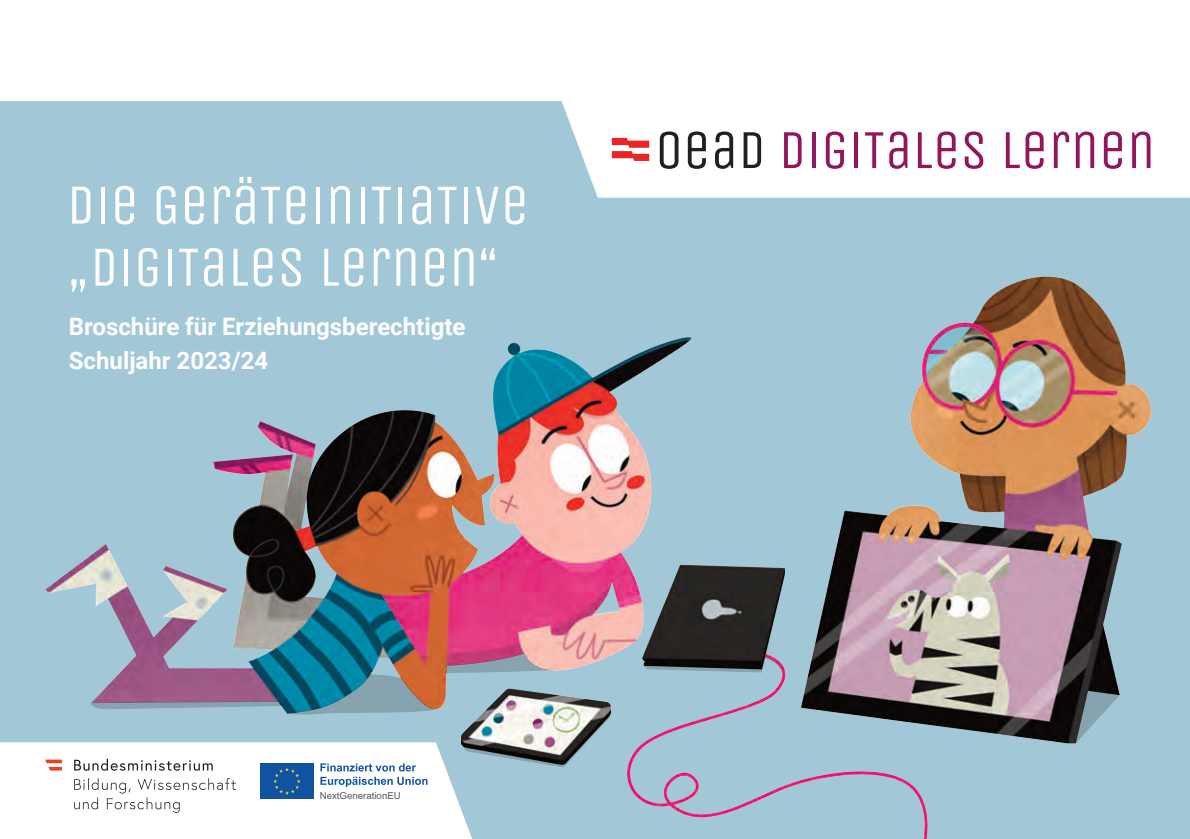
<style>
.page{position:relative;width:1190px;height:839px;background:#fff}
.page>*{position:absolute;margin:0;border:0;box-sizing:border-box;transform-origin:0 0}
.t1{font:56.6px "Unica One";color:#fff}
.t2{font:55px "Unica One";color:#91165c}
.t3{font:700 24px/34px "Roboto";color:#fff}
.t4{font:9.6px "Arial";color:#58595b}
.s1{color:#231f20}
</style>
<div class="page">
<img style="left:8px;top:101px;width:1182px;height:737px">
<svg style="left:612px;top:138px;width:37px;height:23px"></svg>
<svg style="left:74px;top:777px;width:162px;height:35px"></svg>
<svg style="left:74px;top:758px;width:139px;height:12px"></svg>
<svg style="left:45px;top:759px;width:17px;height:11px"></svg>
<div style="left:259px;top:762px;width:56px;height:38px;background:#1054a1"></div>
<svg style="left:273px;top:768px;width:27px;height:26px"></svg>
<svg style="left:320px;top:763px;width:107px;height:23px"></svg>
<p class="t1" style="left:67px;top:171px;width:464px">DIE GERÄTEINITIATIVE</p>
<p class="t1" style="left:67px;top:233px;width:437px">„DIGITALES LERNEN“</p>
<p class="t3" style="left:69px;top:309px;width:398px">Broschüre für Erziehungsberechtigte<br>Schuljahr 2023/24</p>
<p class="t2" style="left:655px;top:117px;width:502px"><span class="s1">OEAD</span> DIGITALES LERNEN</p>
<p class="t4" style="left:320px;top:790px;width:83px">NextGenerationEU</p>
</div>
